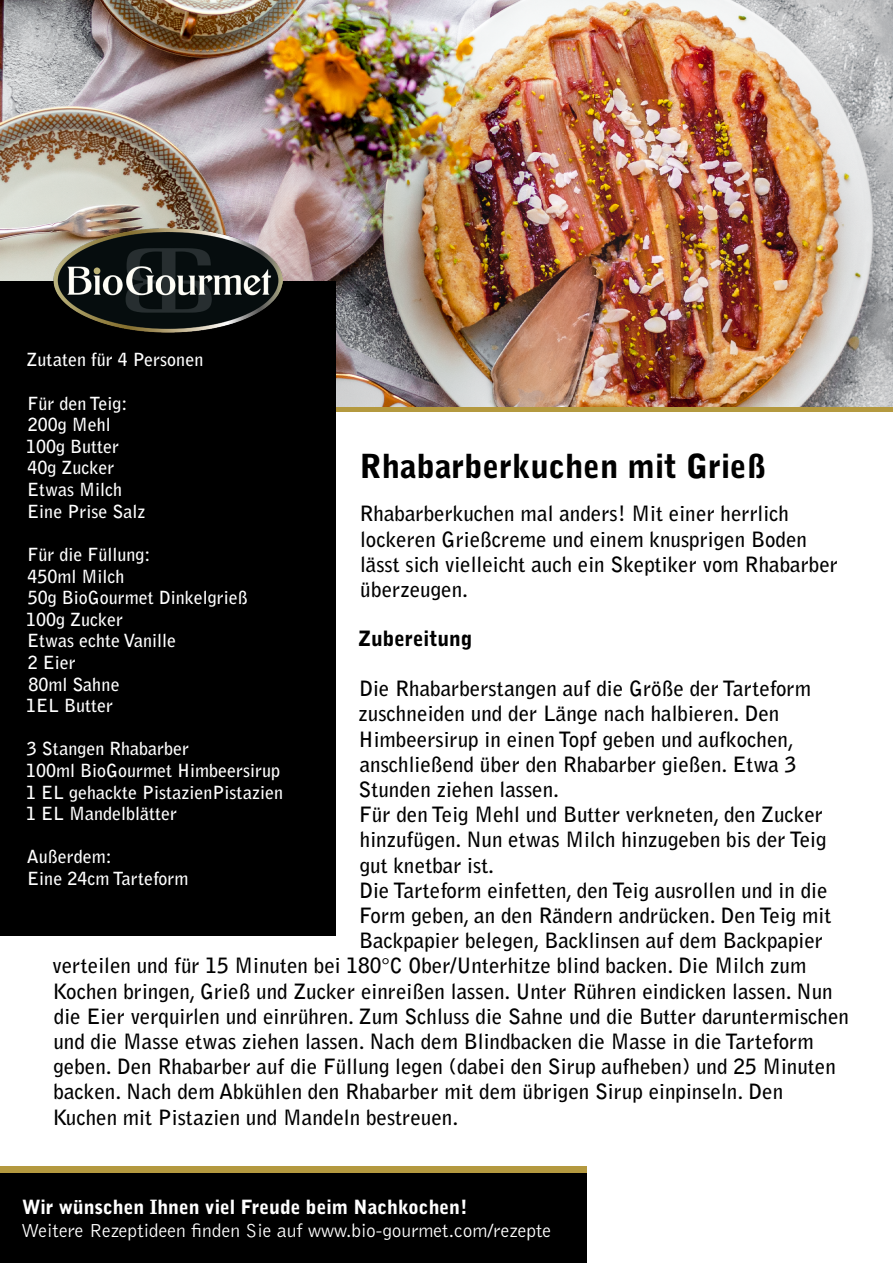
<style>
.page{position:relative;width:893px;height:1263px;background:#fff}
.page>*{position:absolute;margin:0;border:0;box-sizing:border-box;transform-origin:0 0}
.t1{font:900 33px "Bell Gothic Std";color:#000}
.t2{font:700 21px/25.2px "Bell Gothic Std";color:#000}
.t3{font:900 21px "Bell Gothic Std";color:#000}
.t4{font:300 19.5px "Bell Gothic Std";color:#fff}
.t5{font:900 19.5px "Bell Gothic Std";color:#fff}
.t6{font:700 18px/21.6px "Bell Gothic Std";color:#fff}
</style>
<div class="page">
<div style="left:0;top:406px;width:893px;height:5px;background:#b4993f"></div>
<img style="left:0;top:0;width:893px;height:406px">
<div style="left:0;top:281px;width:336px;height:654px;background:#000"></div>
<img style="left:53px;top:229px;width:230px;height:104px">
<div style="left:0;top:1172px;width:587px;height:91px;background:#000"></div>
<div style="left:0;top:1166px;width:587px;height:6px;background:#b4993f"></div>
<p class="t6" style="left:26px;top:349px;width:179px">Zutaten für 4 Personen</p>
<p class="t6" style="left:26px;top:392px;width:121px">Für den Teig:<br>200g Mehl<br>100g Butter<br>40g Zucker<br>Etwas Milch<br>Eine Prise Salz</p>
<p class="t6" style="left:26px;top:544px;width:223px">Für die Füllung:<br>450ml Milch<br>50g BioGourmet Dinkelgrieß<br>100g Zucker<br>Etwas echte Vanille<br>2 Eier<br>80ml Sahne<br>1EL Butter</p>
<p class="t6" style="left:26px;top:738px;width:258px">3 Stangen Rhabarber<br>100ml BioGourmet Himbeersirup<br>1 EL gehackte PistazienPistazien<br>1 EL Mandelblätter</p>
<p class="t6" style="left:27px;top:846px;width:163px">Außerdem:<br>Eine 24cm Tarteform</p>
<h1 class="t1" style="left:360px;top:447px;width:408px">Rhabarberkuchen mit Grieß</h1>
<p class="t2" style="left:359px;top:501px;width:480px">Rhabarberkuchen mal anders! Mit einer herrlich lockeren Grießcreme und einem knusprigen Boden lässt sich vielleicht auch ein Skeptiker vom Rhabarber überzeugen.</p>
<p class="t3" style="left:358px;top:626px;width:116px">Zubereitung</p>
<p class="t2" style="left:359px;top:676px;width:453px">Die Rhabarberstangen auf die Größe der Tarteform</p>
<p class="t2" style="left:359px;top:701px;width:422px">zuschneiden und der Länge nach halbieren. Den</p>
<p class="t2" style="left:359px;top:726px;width:437px">Himbeersirup in einen Topf geben und aufkochen,</p>
<p class="t2" style="left:360px;top:752px;width:438px">anschließend über den Rhabarber gießen. Etwa 3</p>
<p class="t2" style="left:359px;top:777px;width:202px">Stunden ziehen lassen.</p>
<p class="t2" style="left:359px;top:802px;width:466px">Für den Teig Mehl und Butter verkneten, den Zucker</p>
<p class="t2" style="left:360px;top:827px;width:468px">hinzufügen. Nun etwas Milch hinzugeben bis der Teig</p>
<p class="t2" style="left:360px;top:852px;width:136px">gut knetbar ist.</p>
<p class="t2" style="left:359px;top:878px;width:470px">Die Tarteform einfetten, den Teig ausrollen und in die</p>
<p class="t2" style="left:359px;top:903px;width:474px">Form geben, an den Rändern andrücken. Den Teig mit</p>
<p class="t2" style="left:359px;top:928px;width:465px">Backpapier belegen, Backlinsen auf dem Backpapier</p>
<p class="t2" style="left:53px;top:953px;width:755px">verteilen und für 15 Minuten bei 180°C Ober/Unterhitze blind backen. Die Milch zum</p>
<p class="t2" style="left:53px;top:978px;width:782px">Kochen bringen, Grieß und Zucker einreißen lassen. Unter Rühren eindicken lassen. Nun</p>
<p class="t2" style="left:54px;top:1004px;width:797px">die Eier verquirlen und einrühren. Zum Schluss die Sahne und die Butter daruntermischen</p>
<p class="t2" style="left:53px;top:1029px;width:762px">und die Masse etwas ziehen lassen. Nach dem Blindbacken die Masse in die Tarteform</p>
<p class="t2" style="left:53px;top:1054px;width:784px">geben. Den Rhabarber auf die Füllung legen (dabei den Sirup aufheben) und 25 Minuten</p>
<p class="t2" style="left:54px;top:1079px;width:731px">backen. Nach dem Abkühlen den Rhabarber mit dem übrigen Sirup einpinseln. Den</p>
<p class="t2" style="left:53px;top:1104px;width:407px">Kuchen mit Pistazien und Mandeln bestreuen.</p>
<p class="t5" style="left:22px;top:1195px;width:447px">Wir wünschen Ihnen viel Freude beim Nachkochen!</p>
<p class="t4" style="left:21px;top:1220px;width:531px">Weitere Rezeptideen finden Sie auf www.bio-gourmet.com/rezepte</p>
</div>
